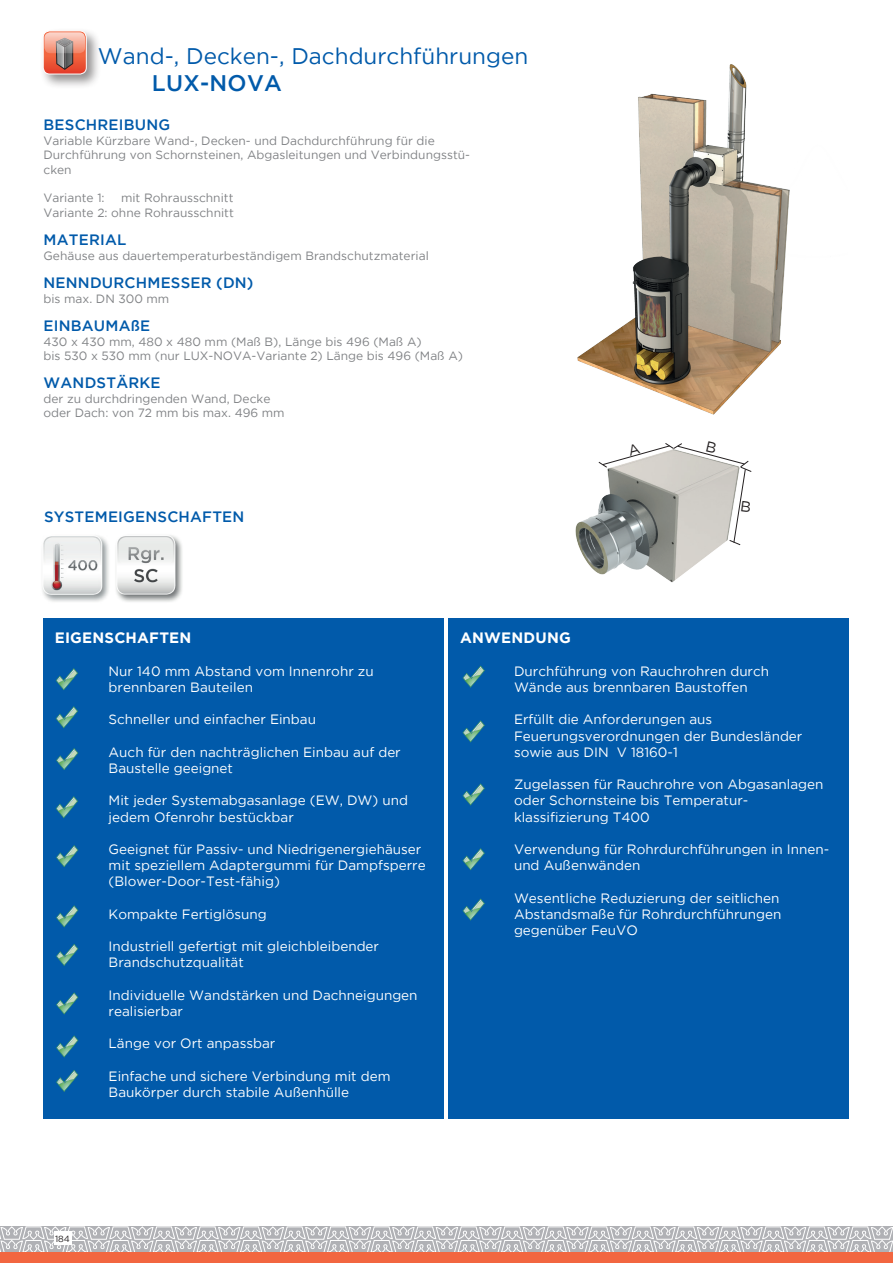
<style>
.page{position:relative;width:893px;height:1263px;background:#fff}
.page>*{position:absolute;margin:0;border:0;box-sizing:border-box;transform-origin:0 0}
.t1{font:22.5px "Gotham";color:#015aaa}
.t2{font:500 22.5px "Gotham";letter-spacing:.015em;color:#015aaa}
.t3{font:500 15px "Gotham";letter-spacing:.015em;color:#015aaa}
.t4{font:700 15px "Gotham";letter-spacing:.015em;color:#fff}
.t5{font:13.5px/16.2px "Gotham";color:#fff}
.t6{font:12px/14.4px "Gotham";color:#808285}
.t7{font:9px "Gotham";color:#231f20}
</style>
<div class="page">
<svg style="left:0;top:1226px;width:893px;height:26px;background:#c6c6c9"></svg>
<div style="left:54px;top:1231px;width:17px;height:14px;background:#fff"></div>
<div style="left:0;top:1252px;width:893px;height:11px;background:#f26640"></div>
<div style="left:40px;top:28px;width:62px;height:62px;background:#231f20;opacity:.5"></div>
<div style="left:43px;top:31px;width:44px;height:43px;border:1px solid #fff;border-radius:7px"></div>
<svg style="left:43px;top:31px;width:43px;height:43px"></svg>
<svg style="left:44px;top:32px;width:41px;height:21px"></svg>
<img style="left:42px;top:536px;width:67px;height:66px">
<img style="left:116px;top:535px;width:66px;height:67px">
<img style="left:577px;top:64px;width:213px;height:351px">
<img style="left:575px;top:514px;width:165px;height:69px">
<div style="left:43px;top:619px;width:400px;height:500px;background:#015aaa"></div>
<svg style="left:56px;top:706px;width:22px;height:22px"></svg>
<div style="left:448px;top:619px;width:401px;height:500px;background:#015aaa"></div>
<svg style="left:463px;top:666px;width:22px;height:22px"></svg>
<svg style="left:56px;top:748px;width:22px;height:22px"></svg>
<svg style="left:56px;top:796px;width:22px;height:22px"></svg>
<svg style="left:56px;top:845px;width:22px;height:22px"></svg>
<svg style="left:463px;top:720px;width:22px;height:22px"></svg>
<svg style="left:463px;top:783px;width:22px;height:22px"></svg>
<svg style="left:463px;top:848px;width:22px;height:22px"></svg>
<svg style="left:463px;top:898px;width:22px;height:22px"></svg>
<svg style="left:56px;top:668px;width:22px;height:22px"></svg>
<svg style="left:56px;top:905px;width:22px;height:22px"></svg>
<svg style="left:56px;top:944px;width:22px;height:22px"></svg>
<svg style="left:56px;top:992px;width:22px;height:22px"></svg>
<svg style="left:56px;top:1035px;width:22px;height:22px"></svg>
<svg style="left:56px;top:1070px;width:22px;height:22px"></svg>
<svg style="left:598px;top:443px;width:154px;height:102px"></svg>
<h1 class="t1" style="left:98px;top:42px;width:432px">Wand-, Decken-, Dachdurchführungen</h1>
<h1 class="t2" style="left:152px;top:69px;width:131px">LUX-NOVA</h1>
<p class="t3" style="left:44px;top:115px;width:128px">BESCHREIBUNG</p>
<p class="t6" style="left:43px;top:133px;width:428px">Variable Kürzbare Wand-, Decken- und Dachdurchführung für die<br>Durchführung von Schornsteinen, Abgasleitungen und Verbindungsstü&shy;cken</p>
<p class="t6" style="left:43px;top:191px;width:63px">Variante 1:</p>
<p class="t6" style="left:43px;top:191px;width:192px;text-align:right">mit Rohrausschnitt<br>Variante 2: ohne Rohrausschnitt</p>
<p class="t3" style="left:44px;top:230px;width:84px">MATERIAL</p>
<p class="t6" style="left:43px;top:248px;width:387px">Gehäuse aus dauertemperaturbeständigem Brandschutzmaterial</p>
<p class="t3" style="left:44px;top:273px;width:211px">NENNDURCHMESSER (DN)</p>
<p class="t6" style="left:43px;top:291px;width:127px">bis max. DN 300 mm</p>
<p class="t3" style="left:44px;top:316px;width:108px">EINBAUMAßE</p>
<p class="t6" style="left:43px;top:334px;width:421px">430 x 430 mm, 480 x 480 mm (Maß B), Länge bis 496 (Maß A)<br>bis 530 x 530 mm (nur LUX-NOVA-Variante 2) Länge bis 496 (Maß A)</p>
<p class="t3" style="left:44px;top:373px;width:119px">WANDSTÄRKE</p>
<p class="t6" style="left:43px;top:391px;width:243px">der zu durchdringenden Wand, Decke oder Dach: von 72 mm bis max. 496 mm</p>
<p class="t3" style="left:44px;top:507px;width:202px">SYSTEMEIGENSCHAFTEN</p>
<p class="t4" style="left:55px;top:628px;width:138px">EIGENSCHAFTEN</p>
<p class="t5" style="left:109px;top:663px;width:267px">Nur 140 mm Abstand vom Innenrohr zu brennbaren Bauteilen</p>
<p class="t5" style="left:109px;top:711px;width:209px">Schneller und einfacher Einbau</p>
<p class="t5" style="left:109px;top:744px;width:294px">Auch für den nachträglichen Einbau auf der<br>Baustelle geeignet</p>
<p class="t5" style="left:109px;top:792px;width:301px">Mit jeder Systemabgasanlage (EW, DW) und jedem Ofenrohr bestückbar</p>
<p class="t5" style="left:109px;top:841px;width:319px">Geeignet für Passiv- und Niedrigenergiehäuser mit speziellem Adaptergummi für Dampfsperre (Blower-Door-Test-fähig)</p>
<p class="t5" style="left:109px;top:906px;width:160px">Kompakte Fertiglösung</p>
<p class="t5" style="left:109px;top:938px;width:272px">Industriell gefertigt mit gleichbleibender<br>Brandschutzqualität</p>
<p class="t5" style="left:109px;top:987px;width:310px">Individuelle Wandstärken und Dachneigungen realisierbar</p>
<p class="t5" style="left:109px;top:1035px;width:168px">Länge vor Ort anpassbar</p>
<p class="t5" style="left:109px;top:1068px;width:283px">Einfache und sichere Verbindung mit dem<br>Baukörper durch stabile Außenhülle</p>
<p class="t4" style="left:460px;top:628px;width:112px">ANWENDUNG</p>
<p class="t5" style="left:514px;top:663px;width:257px">Durchführung von Rauchrohren durch<br>Wände aus brennbaren Baustoffen</p>
<p class="t5" style="left:514px;top:711px;width:290px">Erfüllt die Anforderungen aus<br>Feuerungsverordnungen der Bundesländer sowie aus DIN V 18160-1</p>
<p class="t5" style="left:514px;top:776px;width:311px">Zugelassen für Rauchrohre von Abgasanlagen oder Schornsteine bis Temperatur&shy;klassifizierung T400</p>
<p class="t5" style="left:514px;top:841px;width:317px">Verwendung für Rohrdurchführungen in Innen&shy;und Außenwänden</p>
<p class="t5" style="left:514px;top:889px;width:269px">Wesentliche Reduzierung der seitlichen<br>Abstandsmaße für Rohrdurchführungen gegenüber FeuVO</p>
<p class="t7" style="left:55px;top:1233px;width:16px">184</p>
</div>
